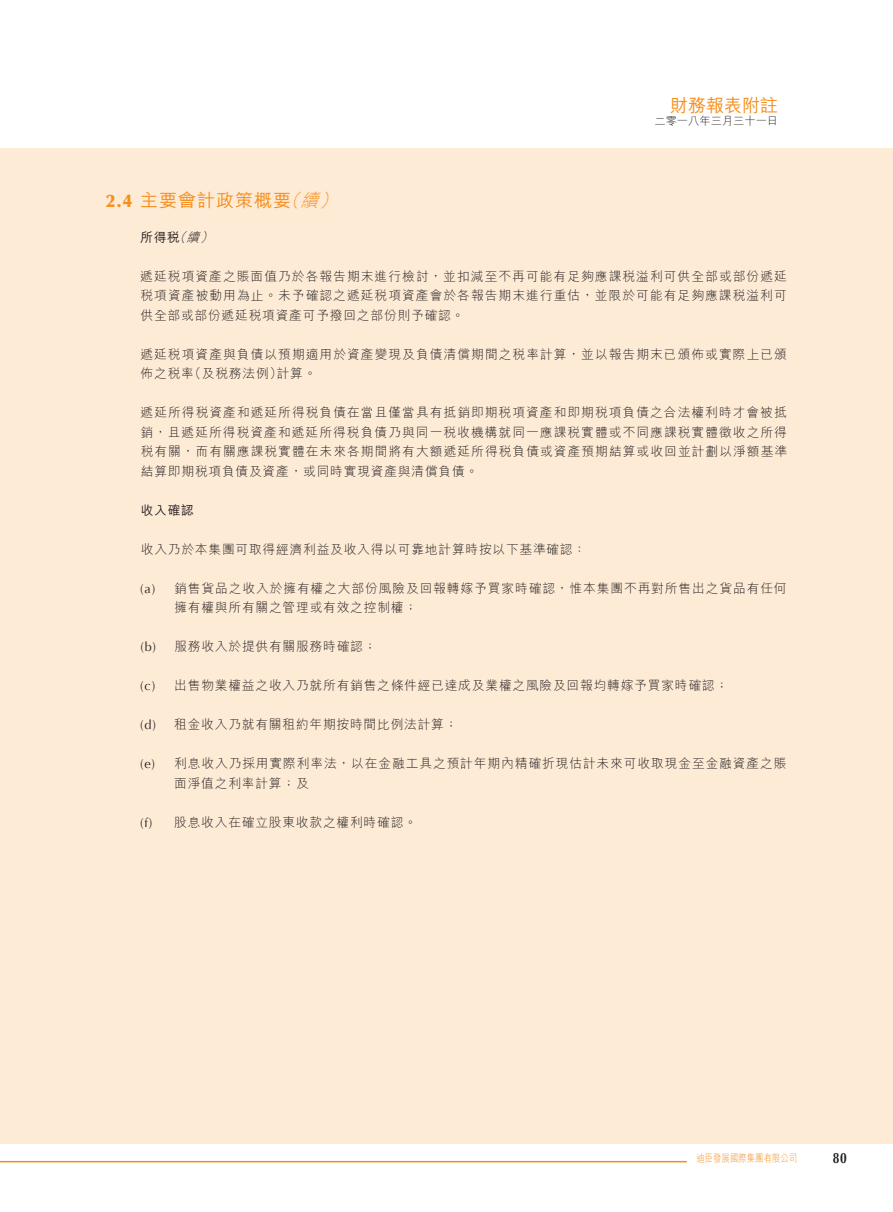
<style>
.page{position:relative;width:893px;height:1212px;background:#fff}
.page>*{position:absolute;margin:0;border:0;box-sizing:border-box;transform-origin:0 0}
.t1{font:500 18px "M Hei HK";letter-spacing:.055em;color:#f68e1e}
.t2{font:italic 300 18px "M Hei HK";color:#f68e1e}
.t3{font:700 15px "Optima";color:#231f20;scale:.8 1}
.t4{font:300 12.75px/19.5px "M Hei HK";letter-spacing:.06em;color:#231f20;text-align:justify}
.t5{font:300 12.75px/19.5px "M Hei HK";letter-spacing:.08em;color:#231f20}
.t6{font:12.75px "Optima";color:#231f20}
.t7{font:500 12.75px "M Hei HK";letter-spacing:.055em;color:#231f20}
.t8{font:italic 300 12.75px "M Hei HK";color:#231f20}
.t9{font:300 11.25px "M Hei HK";color:#231f20}
.t10{font:300 10.5px "M Hei HK";color:#f68e1e;scale:.8 1}
.s1{font-family:"Optima";font-weight:900}
</style>
<div class="page">
<div style="left:0;top:149px;width:893px;height:995px;background:#feebd6"></div>
<hr style="left:0;top:1161px;width:687px;height:1px;background:#f68e1e">
<h1 class="t1" style="left:670px;top:92px;width:109px">財務報表附註</h1>
<p class="t9" style="left:654px;top:113px;width:125px">二零一八年三月三十一日</p>
<h1 class="t1" style="left:106px;top:188px;width:186px"><span class="s1">2.4</span> 主要會計政策概要</h1>
<p class="t8" style="left:200px;top:228px;width:19px">(</p>
<h1 class="t2" style="left:300px;top:188px;width:26px">續</h1>
<h1 class="t2" style="left:281px;top:188px;width:26px">（</h1>
<h1 class="t2" style="left:320px;top:188px;width:26px">(</h1>
<p class="t8" style="left:187px;top:228px;width:19px">續</p>
<p class="t8" style="left:173px;top:228px;width:19px">（</p>
<p class="t7" style="left:140px;top:228px;width:41px">所得稅</p>
<p class="t4" style="left:140px;top:266px;width:648px">遞延稅項資產之賬面值乃於各報告期末進行檢討，並扣減至不再可能有足夠應課稅溢利可供全部或部份遞延稅項資產被動用為止。未予確認之遞延稅項資產會於各報告期末進行重估，並限於可能有足夠應課稅溢利可供全部或部份遞延稅項資產可予撥回之部份則予確認。</p>
<p class="t5" style="left:277px;top:344px;width:512px;text-indent:-136px">遞延稅項資產與負債以預期適用於資產變現及負債清償期間之稅率計算，並以報告期末已頒佈或實際上已頒計算。</p>
<p class="t4" style="left:188px;top:363px;width:95px">（及稅務法例）</p>
<p class="t4" style="left:141px;top:363px;width:55px">佈之稅率</p>
<p class="t4" style="left:140px;top:402px;width:648px">遞延所得稅資產和遞延所得稅負債在當且僅當具有抵銷即期稅項資產和即期稅項負債之合法權利時才會被抵銷，且遞延所得稅資產和遞延所得稅負債乃與同一稅收機構就同一應課稅實體或不同應課稅實體徵收之所得稅有關，而有關應課稅實體在未來各期間將有大額遞延所得稅負債或資產預期結算或收回並計劃以淨額基準結算即期稅項負債及資產，或同時實現資產與清償負債。</p>
<p class="t7" style="left:141px;top:501px;width:55px">收入確認</p>
<p class="t4" style="left:141px;top:539px;width:447px">收入乃於本集團可取得經濟利益及收入得以可靠地計算時按以下基準確認：</p>
<p class="t4" style="left:174px;top:578px;width:614px">銷售貨品之收入於擁有權之大部份風險及回報轉嫁予買家時確認，惟本集團不再對所售出之貨品有任何</p>
<p class="t6" style="left:140px;top:581px;width:17px">)a(</p>
<p class="t6" style="left:140px;top:640px;width:17px">b( )</p>
<p class="t6" style="left:140px;top:679px;width:17px">)c(</p>
<p class="t6" style="left:140px;top:718px;width:17px">d( )</p>
<p class="t6" style="left:140px;top:757px;width:17px">)e(</p>
<p class="t6" style="left:140px;top:815px;width:14px">)f(</p>
<p class="t4" style="left:174px;top:597px;width:244px">擁有權與所有關之管理或有效之控制權;</p>
<p class="t4" style="left:174px;top:636px;width:204px">服務收入於提供有關服務時確認;</p>
<p class="t4" style="left:174px;top:675px;width:555px">出售物業權益之收入乃就所有銷售之條件經已達成及業權之風險及回報均轉嫁予買家時確認;</p>
<p class="t4" style="left:174px;top:714px;width:285px">租金收入乃就有關租約年期按時間比例法計算;</p>
<p class="t4" style="left:174px;top:753px;width:614px">利息收入乃採用實際利率法，以在金融工具之預計年期內精確折現估計未來可收取現金至金融資產之賬</p>
<p class="t4" style="left:174px;top:773px;width:136px">面淨值之利率計算；及</p>
<p class="t4" style="left:174px;top:812px;width:244px">股息收入在確立股東收款之權利時確認。</p>
<p class="t10" style="left:696px;top:1151px;width:127px">迪臣發展國際集團有限公司</p>
<p class="t3" style="left:833px;top:1149px;width:19px">80</p>
</div>
